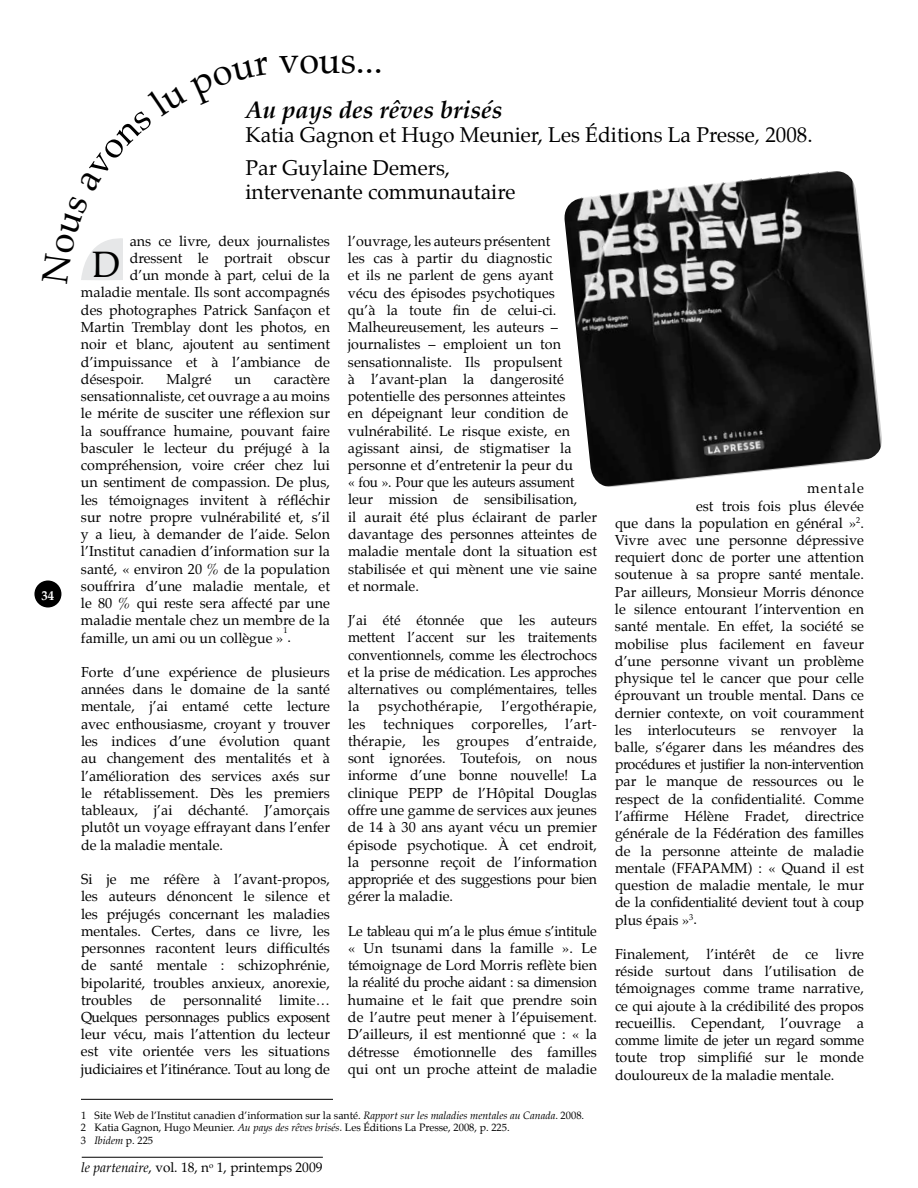
<style>
.page{position:relative;width:918px;height:1188px;background:#fff}
.page>*{position:absolute;margin:0;border:0;box-sizing:border-box;transform-origin:0 0}
.t1{font:36px "Palatino";color:#000}
.t2{font:italic 700 24px "Palatino";color:#000}
.t3{font:21px/33px "Palatino";color:#000}
.t4{font:14.25px/17.2px "Palatino";color:#000;text-align:justify}
.t5{font:14.25px "Palatino";letter-spacing:-.02em;color:#000}
.t6{font:14.25px "Palatino";letter-spacing:.02em;color:#000}
.t7{font:14.25px "Palatino";letter-spacing:.075em;color:#000}
.t8{font:13.5px "Palatino";color:#000}
.t9{font:700 13.5px "Palatino";color:#fff;scale:.95 1}
.t10{font:10.5px/12.6px "Palatino";color:#000}
.t11{font:8.25px "Palatino";color:#000}
.s1{font-style:italic}
</style>
<div class="page">
<div style="left:34px;top:580px;width:27px;height:27px;background:#000;border-radius:50%"></div>
<hr style="left:82px;top:1157px;width:241px;height:1px;background:#000">
<hr style="left:81px;top:1099px;width:252px;height:1px;background:#000">
<img style="left:564px;top:171px;width:318px;height:316px">
<svg style="left:81px;top:238px;width:42px;height:42px"></svg>
<p class="t9" style="left:41px;top:587px;width:15px">34</p>
<h1 class="t1" style="left:299px;top:37px;width:85px">ous...</h1>
<h2 class="t2" style="left:246px;top:95px;width:258px">Au pays des rêves brisés</h2>
<h3 class="t3" style="left:246px;top:120px;width:569px">Katia Gagnon et Hugo Meunier, Les Éditions La Presse<span class="s1">,</span> 2008.<br>Par Guylaine Demers,</h3>
<h3 class="t3" style="left:246px;top:177px;width:271px">intervenante communautaire</h3>
<p class="t4" style="left:130px;top:233px;width:202px">ans ce livre, deux journalistes</p>
<p class="t4" style="left:130px;top:251px;width:202px">dressent le portrait obscur</p>
<p class="t4" style="left:130px;top:268px;width:202px">d’un monde à part, celui de la</p>
<p class="t4" style="left:81px;top:285px;width:251px">maladie mentale. Ils sont accompagnés</p>
<p class="t4" style="left:81px;top:302px;width:250px">des photographes Patrick Sanfaçon et</p>
<p class="t4" style="left:81px;top:320px;width:250px">Martin Tremblay dont les photos, en</p>
<p class="t4" style="left:81px;top:337px;width:251px">noir et blanc, ajoutent au sentiment</p>
<p class="t4" style="left:81px;top:354px;width:251px">d’impuissance et à l’ambiance de</p>
<p class="t4" style="left:81px;top:371px;width:65px">désespoir.</p>
<p class="t4" style="left:167px;top:371px;width:47px">Malgré</p>
<p class="t4" style="left:234px;top:371px;width:18px">un</p>
<h1 class="t1" style="left:93px;top:242px;width:29px">D</h1>
<p class="t4" style="left:81px;top:371px;width:251px;text-indent:193px">caractère sensationnaliste, cet ouvrage a au moins le mérite de susciter une réflexion sur la souffrance humaine, pouvant faire basculer le lecteur du préjugé à la compréhension, voire créer chez lui un sentiment de compassion. De plus, les témoignages invitent à réfléchir sur notre propre vulnérabilité et, s’il y a lieu, à demander de l’aide. Selon l’Institut canadien d’information sur la santé, « environ 20 % de la population souffrira d’une maladie mentale, et le 80 % qui reste sera affecté par une maladie mentale chez un membre de la famille, un ami ou un collègue » .</p>
<p class="t11" style="left:283px;top:625px;width:6px">1</p>
<p class="t4" style="left:81px;top:665px;width:251px">Forte d’une expérience de plusieurs années dans le domaine de la santé mentale, j’ai entamé cette lecture avec enthousiasme, croyant y trouver les indices d’une évolution quant au changement des mentalités et à l’amélioration des services axés sur le rétablissement. Dès les premiers tableaux, j’ai déchanté. J’amorçais plutôt un voyage effrayant dans l’enfer de la maladie mentale.</p>
<p class="t4" style="left:81px;top:872px;width:251px">Si je me réfère à l’avant-propos, les auteurs dénoncent le silence et les préjugés concernant les maladies mentales. Certes, dans ce livre, les personnes racontent leurs difficultés de santé mentale : schizophrénie, bipolarité, troubles anxieux, anorexie, troubles de personnalité limite… Quelques personnages publics exposent leur vécu, mais l’attention du lecteur est vite orientée vers les situations judiciaires et l’itinérance. Tout au long de</p>
<p class="t4" style="left:348px;top:233px;width:251px;text-align:left">l’ouvrage, les auteurs présentent<br>les cas à partir du diagnostic<br>et ils ne parlent de gens ayant<br>vécu des épisodes psychotiques<br>qu’à la toute fin de celui-ci.<br>Malheureusement, les auteurs – journalistes – emploient un ton sensationnaliste. Ils propulsent<br>à l’avant-plan la dangerosité potentielle des personnes atteintes<br>en dépeignant leur condition de vulnérabilité. Le risque existe, en agissant ainsi, de stigmatiser la personne et d’entretenir la peur du<br>« fou ». Pour que les auteurs assument leur mission de sensibilisation,<br>il aurait été plus éclairant de parler davantage des personnes atteintes de maladie mentale dont la situation est stabilisée et qui mènent une vie saine et normale.</p>
<p class="t4" style="left:348px;top:613px;width:251px">J’ai été étonnée que les auteurs mettent l’accent sur les traitements conventionnels, comme les électrochocs et la prise de médication. Les approches alternatives ou complémentaires, telles la</p>
<p class="t4" style="left:348px;top:699px;width:251px;text-indent:153px">l’ergothérapie, les techniques corporelles, l’art&shy;thérapie, les groupes d’entraide, sont ignorées. Toutefois, on nous informe d’une bonne nouvelle! La clinique PEPP de l’Hôpital Douglas offre une gamme de services aux jeunes de 14 à 30 ans ayant vécu un premier épisode psychotique. À cet endroit, la personne reçoit de l’information appropriée et des suggestions pour bien gérer la maladie.</p>
<p class="t4" style="left:348px;top:923px;width:251px">Le tableau qui m’a le plus émue s’intitule « Un tsunami dans la famille ». Le témoignage de Lord Morris reflète bien la réalité du proche aidant : sa dimension humaine et le fait que prendre soin de l’autre peut mener à l’épuisement.<br>D’ailleurs, il est mentionné que : « la détresse émotionnelle des familles qui ont un proche atteint de maladie</p>
<p class="t6" style="left:378px;top:697px;width:106px">psychothérapie,</p>
<p class="t10" style="left:81px;top:1110px;width:505px">1 Site Web de l’Institut canadien d’information sur la santé. <span class="s1">Rapport sur les maladies mentales au Canada</span>. 2008.<br>2 Katia Gagnon, Hugo Meunier. <span class="s1">Au pays des rêves brisés.</span> Les Éditions La Presse, 2008, p. 225.<br>3 <span class="s1">Ibidem</span> p. 225</p>
<p class="t8" style="left:81px;top:1159px;width:243px"><span class="s1">le partenaire</span>, vol. 18, n<sup>o</sup> 1, printemps 2009</p>
<p class="t7" style="left:807px;top:479px;width:59px">mentale</p>
<p class="t4" style="left:696px;top:498px;width:170px">est trois fois plus élevée</p>
<p class="t4" style="left:615px;top:515px;width:250px">que dans la population en général »<sup>2</sup>.</p>
<p class="t4" style="left:615px;top:533px;width:250px">Vivre avec une personne dépressive</p>
<p class="t4" style="left:615px;top:550px;width:250px">requiert donc de porter une attention</p>
<p class="t4" style="left:615px;top:567px;width:250px">soutenue à sa propre santé mentale.</p>
<p class="t4" style="left:615px;top:584px;width:250px">Par ailleurs, Monsieur Morris dénonce</p>
<p class="t4" style="left:615px;top:602px;width:250px">le silence entourant l’intervention en</p>
<p class="t4" style="left:615px;top:619px;width:250px">santé mentale. En effet, la société se</p>
<p class="t4" style="left:615px;top:636px;width:250px">mobilise plus facilement en faveur</p>
<p class="t4" style="left:615px;top:653px;width:250px">d’une personne vivant un problème</p>
<p class="t4" style="left:615px;top:671px;width:251px">physique tel le cancer que pour celle</p>
<p class="t4" style="left:615px;top:688px;width:251px">éprouvant un trouble mental. Dans ce</p>
<p class="t4" style="left:615px;top:705px;width:250px">dernier contexte, on voit couramment</p>
<p class="t4" style="left:615px;top:723px;width:250px">les interlocuteurs se renvoyer la</p>
<p class="t4" style="left:615px;top:740px;width:250px">balle, s’égarer dans les méandres des</p>
<p class="t5" style="left:615px;top:755px;width:250px">procédures et justifier la non-intervention</p>
<p class="t4" style="left:615px;top:774px;width:250px">par le manque de ressources ou le</p>
<p class="t4" style="left:615px;top:791px;width:251px">respect de la confidentialité. Comme</p>
<p class="t4" style="left:615px;top:809px;width:251px">l’affirme Hélène Fradet, directrice</p>
<p class="t4" style="left:615px;top:826px;width:250px">générale de la Fédération des familles</p>
<p class="t4" style="left:615px;top:843px;width:251px">de la personne atteinte de maladie</p>
<p class="t4" style="left:615px;top:860px;width:251px">mentale (FFAPAMM) : « Quand il est</p>
<p class="t4" style="left:615px;top:878px;width:250px">question de maladie mentale, le mur</p>
<p class="t5" style="left:615px;top:893px;width:250px">de la confidentialité devient tout à coup</p>
<p class="t4" style="left:615px;top:912px;width:84px">plus épais »<sup>3</sup>.</p>
<p class="t4" style="left:615px;top:947px;width:251px">Finalement, l’intérêt de ce livre réside surtout dans l’utilisation de témoignages comme trame narrative, ce qui ajoute à la crédibilité des propos recueillis. Cependant, l’ouvrage a comme limite de jeter un regard somme toute trop simplifié sur le monde douloureux de la maladie mentale.</p>
</div>
